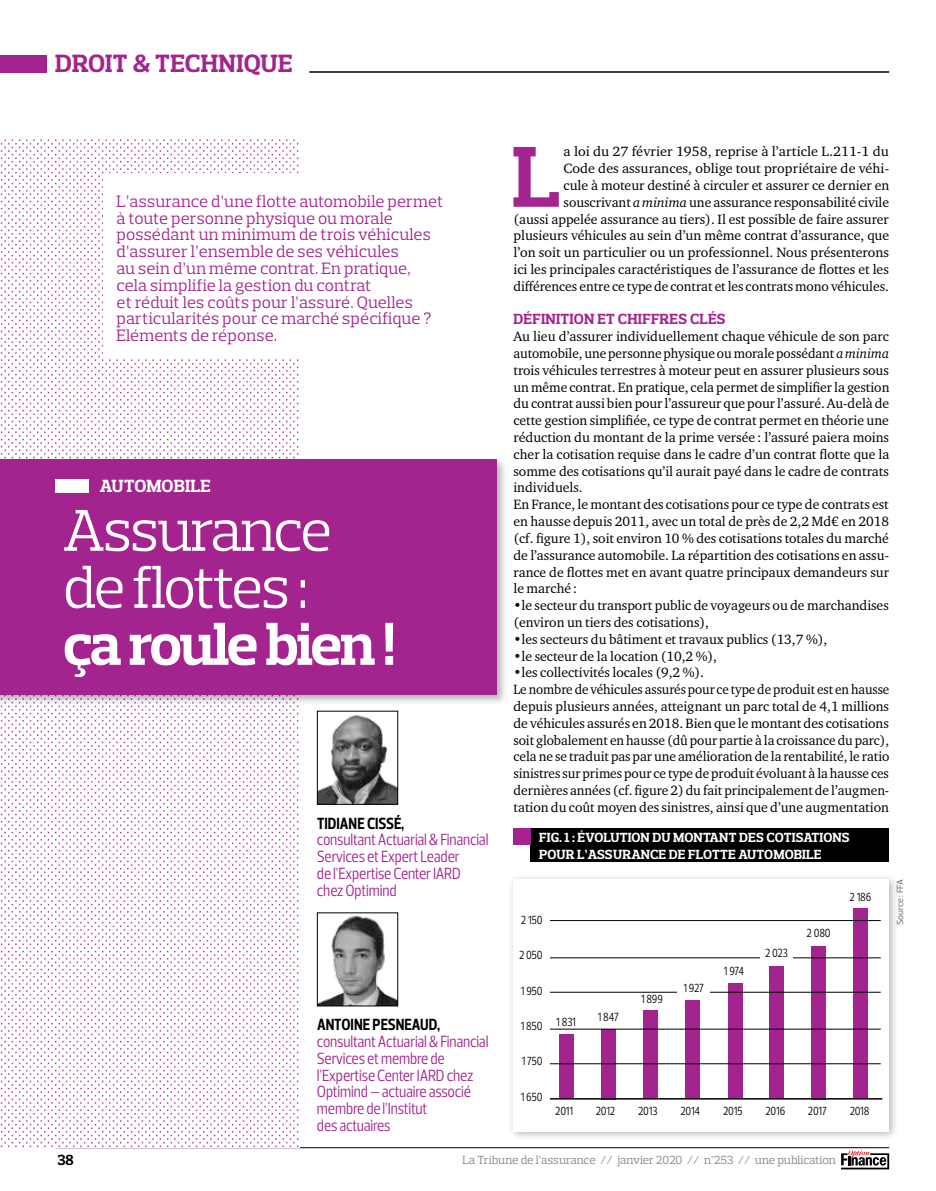
<style>
.page{position:relative;width:936px;height:1191px;background:#fff}
.page>*{position:absolute;margin:0;border:0;box-sizing:border-box;transform-origin:0 0}
.t1{font:700 87.9px "Prelo Slab";color:#a3238f}
.t2{font:60px/57px "Prelo Slab";letter-spacing:-.04em;color:#fff}
.t3{font:700 60px "Prelo Slab";letter-spacing:-.045em;color:#fff}
.t4{font:700 25.5px "Prelo Slab";letter-spacing:.005em;color:#a3238f}
.t5{font:700 18px "Prelo Slab";color:#fff}
.t6{font:16.8px/16.8px "Prelo Slab";letter-spacing:.005em;color:#a3238f}
.t7{font:16.5px/16.8px "Prelo Condensed";letter-spacing:-.01em;color:#a3238f}
.t8{font:700 16.5px "Prelo Condensed";letter-spacing:-.005em;color:#000}
.t9{font:700 15px "Prelo Slab";letter-spacing:.02em;color:#a3238f}
.t10{font:700 15px "Prelo Slab";color:#000}
.t11{font:13.8px/16.8px "Charter ITC Std";letter-spacing:-.005em;color:#000}
.t12{font:700 13.5px/16.2px "Prelo Slab";color:#fff}
.t13{font:12px "Prelo Condensed";letter-spacing:-.015em;color:#000}
.t14{font:12px "Prelo Slab";letter-spacing:-.01em;color:#828487}
.t15{font:9px "Prelo";letter-spacing:-.025em;color:#58595b}
.s1{font-style:italic}
</style>
<div class="page">
<hr style="left:55px;top:1147px;width:834px;height:1px;background:#000">
<hr style="left:309px;top:71px;width:580px;height:2px;background:#000">
<div style="left:0;top:55px;width:47px;height:17px;background:#a3238f"></div>
<svg style="left:841px;top:1153px;width:49px;height:17px"></svg>
<svg style="left:841px;top:1150px;width:48px;height:19px"></svg>
<img style="left:0;top:139px;width:299px;height:1008px">
<div style="left:104px;top:173px;width:344px;height:185px;background:#fff"></div>
<div style="left:0;top:456px;width:507px;height:249px;background:#000;opacity:.3"></div>
<div style="left:0;top:459px;width:496px;height:235px;background:#a3238f"></div>
<img style="left:319px;top:715px;width:77px;height:87px">
<div style="left:317px;top:711px;width:81px;height:93px;border:1px solid #000"></div>
<img style="left:319px;top:915px;width:77px;height:89px">
<div style="left:317px;top:912px;width:81px;height:94px;border:1px solid #000"></div>
<div style="left:530px;top:828px;width:359px;height:34px;background:#000"></div>
<div style="left:513px;top:828px;width:17px;height:17px;background:#a3238f"></div>
<div style="left:507px;top:873px;width:392px;height:268px;background:#000;opacity:.3"></div>
<div style="left:513px;top:879px;width:376px;height:252px;background:#fff"></div>
<div style="left:853px;top:908px;width:14px;height:191px;background:#a3238f"></div>
<div style="left:811px;top:946px;width:14px;height:153px;background:#a3238f"></div>
<div style="left:769px;top:966px;width:14px;height:133px;background:#a3238f"></div>
<div style="left:728px;top:983px;width:14px;height:116px;background:#a3238f"></div>
<div style="left:685px;top:1000px;width:14px;height:99px;background:#a3238f"></div>
<div style="left:643px;top:1010px;width:14px;height:89px;background:#a3238f"></div>
<div style="left:601px;top:1028px;width:14px;height:71px;background:#a3238f"></div>
<div style="left:559px;top:1034px;width:14px;height:65px;background:#a3238f"></div>
<hr style="left:550px;top:1098px;width:332px;height:1px;background:#000">
<hr style="left:550px;top:1063px;width:330px;height:1px;background:#000">
<hr style="left:550px;top:1028px;width:330px;height:1px;background:#000">
<hr style="left:550px;top:992px;width:330px;height:1px;background:#000">
<hr style="left:550px;top:957px;width:330px;height:1px;background:#000">
<hr style="left:550px;top:920px;width:330px;height:1px;background:#000">
<div style="left:760px;top:948px;width:32px;height:15px;background:#fff"></div>
<div style="left:677px;top:982px;width:32px;height:13px;background:#fff"></div>
<div style="left:55px;top:479px;width:34px;height:13px;background:#fff"></div>
<h3 class="t4" style="left:55px;top:48px;width:239px">DROIT &amp; TECHNIQUE</h3>
<p class="t6" style="left:116px;top:193px;width:328px">L’assurance d’une flotte automobile permet à toute personne physique ou morale possédant un minimum de trois véhicules d’assurer l’ensemble de ses véhicules<br>au sein d’un même contrat. En pratique, cela simplifie la gestion du contrat<br>et réduit les coûts pour l’assuré. Quelles particularités pour ce marché spécifique ?<br>Eléments de réponse.</p>
<h3 class="t5" style="left:100px;top:475px;width:112px">AUTOMOBILE</h3>
<h2 class="t2" style="left:63px;top:502px;width:270px">Assurance de flottes :</h2>
<h2 class="t3" style="left:63px;top:608px;width:334px">ça roule bien !</h2>
<p class="t8" style="left:317px;top:813px;width:89px">TIDIANE CISSÉ,</p>
<p class="t7" style="left:317px;top:831px;width:173px">consultant Actuarial &amp; Financial<br>Services et Expert Leader<br>de l’Expertise Center IARD chez Optimind</p>
<p class="t8" style="left:317px;top:1014px;width:125px">ANTOINE PESNEAUD,</p>
<p class="t7" style="left:317px;top:1033px;width:173px">consultant Actuarial &amp; Financial<br>Services et membre de l’Expertise Center IARD chez<br>Optimind – actuaire associé membre de l’Institut<br>des actuaires</p>
<p class="t11" style="left:513px;top:143px;width:377px;text-align:right">a loi du 27 février 1958, reprise à l’article L.211-1 du<br>Code des assurances, oblige tout propriétaire de véhi-<br>cule à moteur destiné à circuler et assurer ce dernier en souscrivant <span class="s1">a minima</span> une assurance responsabilité civile<br>(aussi appelée assurance au tiers). Il est possible de faire assurer plusieurs véhicules au sein d’un même contrat d’assurance, que l’on soit un particulier ou un professionnel. Nous présenterons ici les principales caractéristiques de l’assurance de flottes et les différences entre ce type de contrat et les contrats mono véhicules.</p>
<p class="t9" style="left:513px;top:310px;width:213px">DÉFINITION ET CHIFFRES CLÉS</p>
<p class="t11" style="left:513px;top:328px;width:377px">Au lieu d’assurer individuellement chaque véhicule de son parc automobile, une personne physique ou morale possédant <span class="s1">a minima </span>trois véhicules terrestres à moteur peut en assurer plusieurs sous un même contrat. En pratique, cela permet de simplifier la gestion du contrat aussi bien pour l’assureur que pour l’assuré. Au-delà de cette gestion simplifiée, ce type de contrat permet en théorie une réduction du montant de la prime versée: l’assuré paiera moins cher la cotisation requise dans le cadre d’un contrat flotte que la somme des cotisations qu’il aurait payé dans le cadre de contrats individuels.<br>En France, le montant des cotisations pour ce type de contrats est en hausse depuis 2011, avec un total de près de 2,2 Md€ en 2018 (cf. figure 1), soit environ 10 % des cotisations totales du marché de l’assurance automobile. La répartition des cotisations en assu&shy;rance de flottes met en avant quatre principaux demandeurs sur le marché:</p>
<p class="t11" style="left:513px;top:597px;width:377px">•le secteur du transport public de voyageurs ou de marchandises (environ un tiers des cotisations),</p>
<p class="t11" style="left:513px;top:630px;width:315px">•les secteurs du bâtiment et travaux publics (13,7 %),</p>
<p class="t11" style="left:513px;top:647px;width:205px">•le secteur de la location (10,2 %),</p>
<p class="t11" style="left:513px;top:664px;width:377px">•les collectivités locales (9,2 %).<br>Le nombre de véhicules assurés pour ce type de produit est en hausse depuis plusieurs années, atteignant un parc total de 4,1 millions de véhicules assurés en 2018. Bien que le montant des cotisations soit globalement en hausse (dû pour partie à la croissance du parc), cela ne se traduit pas par une amélioration de la rentabilité, le ratio sinistres sur primes pour ce type de produit évoluant à la hausse ces dernières années (cf. figure 2) du fait principalement de l’augmen&shy;tation du coût moyen des sinistres, ainsi que d’une augmentation</p>
<h1 class="t1" style="left:512px;top:123px;width:50px">L</h1>
<p class="t12" style="left:539px;top:829px;width:312px">FIG. 1 : ÉVOLUTION DU MONTANT DES COTISATIONS<br>POUR L’ASSURANCE DE FLOTTE AUTOMOBILE</p>
<p class="t13" style="left:521px;top:912px;width:23px">2 150</p>
<p class="t13" style="left:519px;top:948px;width:25px">2 050</p>
<p class="t13" style="left:521px;top:983px;width:23px">1 950</p>
<p class="t13" style="left:520px;top:1018px;width:23px">1 850</p>
<p class="t13" style="left:521px;top:1053px;width:22px">1 750</p>
<p class="t13" style="left:521px;top:1089px;width:23px">1 650</p>
<p class="t13" style="left:556px;top:1015px;width:21px">1 831</p>
<p class="t13" style="left:597px;top:1010px;width:23px">1 847</p>
<p class="t13" style="left:641px;top:991px;width:23px">1 899</p>
<p class="t13" style="left:683px;top:980px;width:22px">1 927</p>
<p class="t13" style="left:723px;top:963px;width:22px">1 974</p>
<p class="t13" style="left:765px;top:945px;width:24px">2 023</p>
<p class="t13" style="left:806px;top:926px;width:26px">2 080</p>
<p class="t13" style="left:849px;top:889px;width:23px">2 186</p>
<p class="t13" style="left:555px;top:1103px;width:19px">2011</p>
<p class="t13" style="left:595px;top:1103px;width:21px">2012</p>
<p class="t13" style="left:638px;top:1103px;width:21px">2013</p>
<p class="t13" style="left:680px;top:1103px;width:21px">2014</p>
<p class="t13" style="left:723px;top:1103px;width:21px">2015</p>
<p class="t13" style="left:765px;top:1103px;width:21px">2016</p>
<p class="t13" style="left:808px;top:1103px;width:20px">2017</p>
<p class="t13" style="left:849px;top:1103px;width:21px">2018</p>
<p class="t15" style="left:894px;top:924px;width:47px;rotate:-90deg">Source : FFA</p>
<p class="t10" style="left:58px;top:1150px;width:18px">38</p>
<p class="t14" style="left:462px;top:1153px;width:375px">La Tribune de l’assurance // janvier 2020 // n°253 // une publication</p>
</div>
